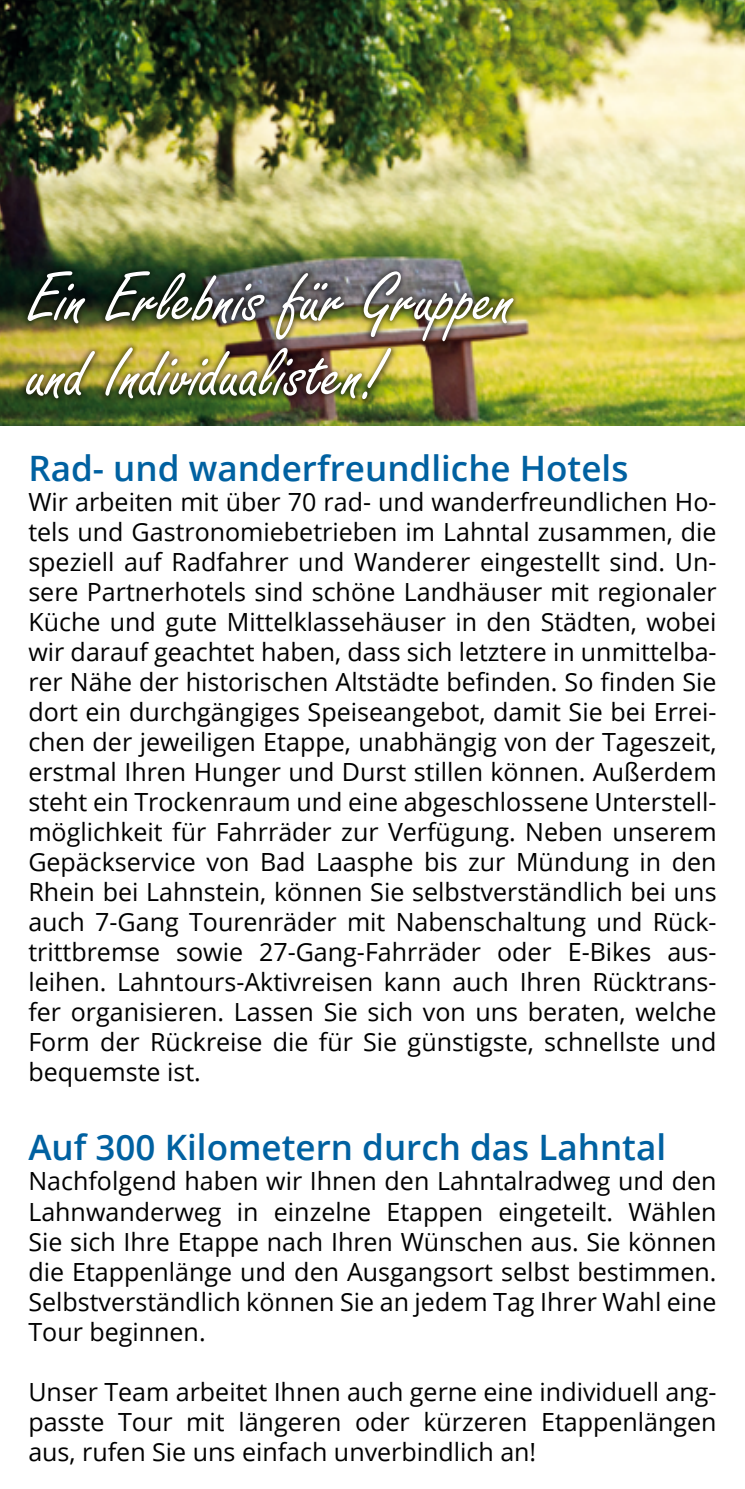
<style>
.page{position:relative;width:745px;height:1489px;background:#fff}
.page>*{position:absolute;margin:0;border:0;box-sizing:border-box;transform-origin:0 0}
.t1{font:75px/75px "Freestyle Script";color:#fff}
.t2{font:600 35px "Open Sans";color:#0061a1}
.t3{font:25px/30px "Open Sans";color:#000;text-align:justify}
</style>
<div class="page">
<img style="left:0;top:0;width:744px;height:425px">
<div style="left:19px;top:266px;width:500px;height:141px;background:#000;opacity:.5"></div>
<h1 class="t1" style="left:28px;top:265px;width:488px">Ein Erlebnis für Gruppen und Individualisten!</h1>
<h2 class="t2" style="left:28px;top:444px;width:601px">Rad- und wanderfreundliche Hotels</h2>
<p class="t3" style="left:28px;top:486px;width:689px">Wir arbeiten mit über 70 rad- und wanderfreundlichen Ho&shy;tels und Gastronomiebetrieben im Lahntal zusammen, die speziell auf Radfahrer und Wanderer eingestellt sind. Un&shy;sere Partnerhotels sind schöne Landhäuser mit regionaler Küche und gute Mittelklassehäuser in den Städten, wobei wir darauf geachtet haben, dass sich letztere in unmittelba&shy;rer Nähe der historischen Altstädte befinden. So finden Sie dort ein durchgängiges Speiseangebot, damit Sie bei Errei&shy;chen der jeweiligen Etappe, unabhängig von der Tageszeit, erstmal Ihren Hunger und Durst stillen können. Außerdem steht ein Trockenraum und eine abgeschlossene Unterstell&shy;möglichkeit für Fahrräder zur Verfügung. Neben unserem Gepäckservice von Bad Laasphe bis zur Mündung in den Rhein bei Lahnstein, können Sie selbstverständlich bei uns auch 7-Gang Tourenräder mit Nabenschaltung und Rück&shy;trittbremse sowie 27-Gang-Fahrräder oder E-Bikes aus&shy;leihen. Lahntours-Aktivreisen kann auch Ihren Rücktrans&shy;fer organisieren. Lassen Sie sich von uns beraten, welche Form der Rückreise die für Sie günstigste, schnellste und bequemste ist.</p>
<h2 class="t2" style="left:28px;top:1123px;width:639px">Auf 300 Kilometern durch das Lahntal</h2>
<p class="t3" style="left:28px;top:1165px;width:689px">Nachfolgend haben wir Ihnen den Lahntalradweg und den Lahnwanderweg in einzelne Etappen eingeteilt. Wählen Sie sich Ihre Etappe nach Ihren Wünschen aus. Sie können die Etappenlänge und den Ausgangsort selbst bestimmen.<br>Selbstverständlich können Sie an jedem Tag Ihrer Wahl eine Tour beginnen.</p>
<p class="t3" style="left:28px;top:1375px;width:689px">Unser Team arbeitet Ihnen auch gerne eine individuell ang&shy;passte Tour mit längeren oder kürzeren Etappenlängen aus, rufen Sie uns einfach unverbindlich an!</p>
</div>
